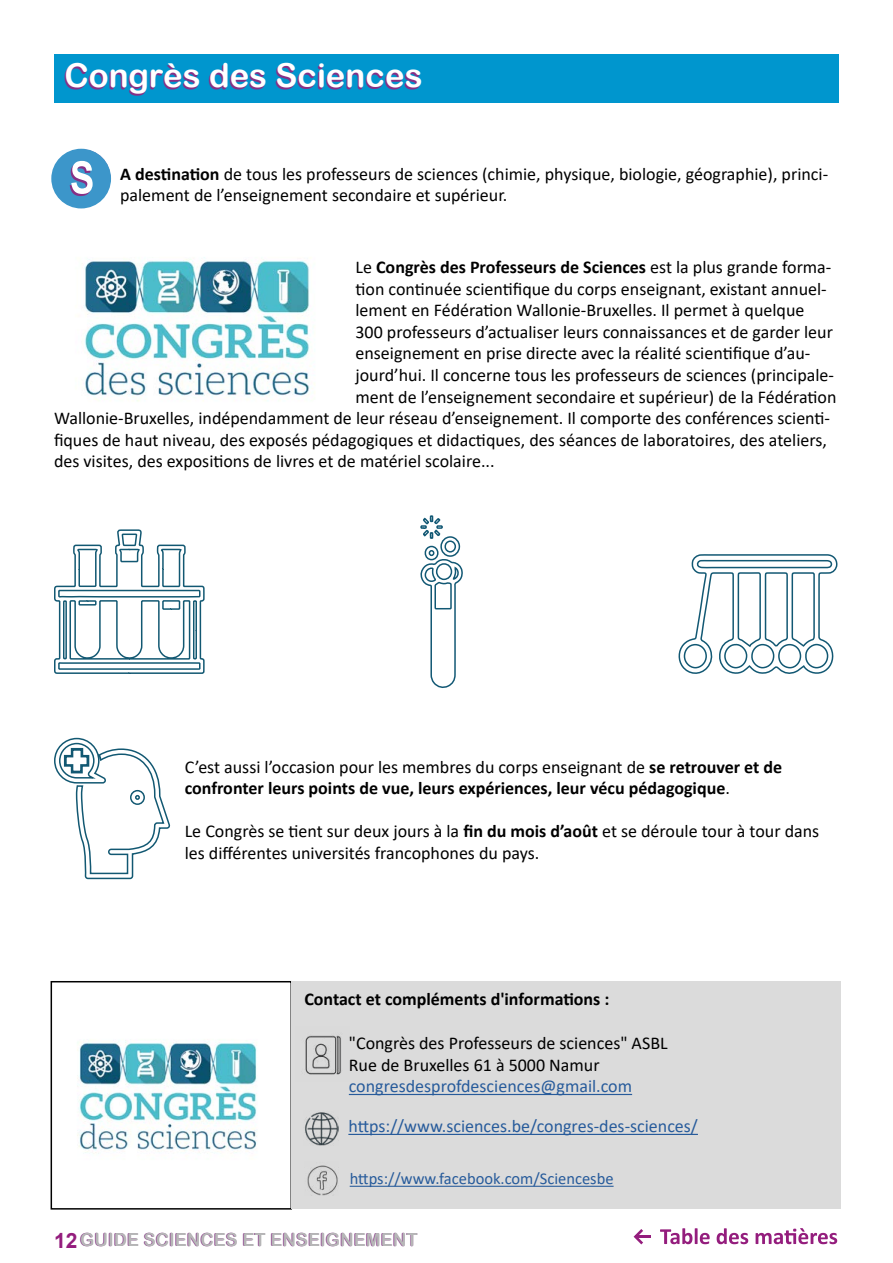
<style>
.page{position:relative;width:893px;height:1263px;background:#fff}
.page>*{position:absolute;margin:0;border:0;box-sizing:border-box;transform-origin:0 0}
.t1{font:33px "Arial Rounded MT Bold";color:#fff}
.t2{font:18px/21.6px "Calibri";color:#000}
.t3{font:700 18px/21.6px "Calibri";color:#000}
.t4{font:18px "Calibri";color:#275b9b}
.t5{font:18px "Arial Rounded MT Bold";color:#863086}
.t6{font:16.5px "Calibri";color:#275b9b}
.s1{color:#863086}
.s2{font-weight:700}
.s3{font-weight:400}
.s4{font-family:"Arial";font-weight:700;font-size:21px;color:#941d7d}
</style>
<div class="page">
<svg style="left:660px;top:1228px;width:50px;height:16px"></svg>
<svg style="left:717px;top:1228px;width:31px;height:16px"></svg>
<svg style="left:756px;top:1228px;width:81px;height:16px"></svg>
<hr style="left:635px;top:1235px;width:16px;height:3px;background:#941d7d">
<svg style="left:634px;top:1229px;width:9px;height:15px"></svg>
<img style="left:84px;top:257px;width:231px;height:145px">
<img style="left:77px;top:1040px;width:180px;height:114px">
<div style="left:51px;top:981px;width:241px;height:228px;border:2px solid #000"></div>
<svg style="left:54px;top:737px;width:117px;height:143px"></svg>
<svg style="left:54px;top:529px;width:151px;height:145px"></svg>
<svg style="left:678px;top:554px;width:160px;height:120px"></svg>
<svg style="left:420px;top:515px;width:43px;height:173px"></svg>
<div style="left:291px;top:982px;width:550px;height:227px;background:#dbdbdb"></div>
<hr style="left:349px;top:1094px;width:283px;height:1px;background:#275b9b">
<hr style="left:348px;top:1134px;width:350px;height:1px;background:#275b9b">
<hr style="left:350px;top:1186px;width:264px;height:1px;background:#275b9b">
<img style="left:305px;top:1112px;width:34px;height:34px">
<img style="left:305px;top:1035px;width:37px;height:40px">
<img style="left:307px;top:1165px;width:31px;height:31px">
<svg style="left:51px;top:149px;width:60px;height:60px"></svg>
<div style="left:54px;top:54px;width:784px;height:49px;background:#0096ce"></div>
<h1 class="t1" style="left:63px;top:56px;width:361px"><span class="s1">Con</span>grès des Sciences</h1>
<p class="t2" style="left:120px;top:162px;width:710px"><span class="s2">A destination</span> de tous les professeurs de sciences (chimie, physique, biologie, géographie), princi&shy;palement de l’enseignement secondaire et supérieur.</p>
<p class="t3" style="left:356px;top:256px;width:477px"><span class="s3">Le</span> Congrès des Professeurs de Sciences <span class="s3">est la plus grande forma-</span></p>
<p class="t2" style="left:356px;top:277px;width:473px">tion continuée scientifique du corps enseignant, existant annuel-</p>
<p class="t2" style="left:356px;top:299px;width:450px">lement en Fédération Wallonie-Bruxelles. Il permet à quelque</p>
<p class="t2" style="left:356px;top:320px;width:479px">300 professeurs d’actualiser leurs connaissances et de garder leur</p>
<p class="t2" style="left:356px;top:342px;width:456px">enseignement en prise directe avec la réalité scientifique d’au-</p>
<p class="t2" style="left:356px;top:364px;width:480px">jourd’hui. Il concerne tous les professeurs de sciences (principale-</p>
<p class="t2" style="left:356px;top:385px;width:482px">ment de l’enseignement secondaire et supérieur) de la Fédération</p>
<p class="t2" style="left:54px;top:407px;width:778px">Wallonie-Bruxelles, indépendamment de leur réseau d’enseignement. Il comporte des conférences scienti-</p>
<p class="t2" style="left:54px;top:428px;width:774px">fiques de haut niveau, des exposés pédagogiques et didactiques, des séances de laboratoires, des ateliers,</p>
<p class="t2" style="left:54px;top:450px;width:442px">des visites, des expositions de livres et de matériel scolaire...</p>
<p class="t3" style="left:185px;top:755px;width:599px"><span class="s3">C’est aussi l’occasion pour les membres du corps enseignant de</span> se retrouver et de confronter leurs points de vue, leurs expériences, leur vécu pédagogique<span class="s3">.</span></p>
<p class="t2" style="left:185px;top:820px;width:636px">Le Congrès se tient sur deux jours à la <span class="s2">fin du mois d’août</span> et se déroule tour à tour dans les différentes universités francophones du pays.</p>
<p class="t3" style="left:304px;top:988px;width:307px">Contact et compléments d'informations :</p>
<p class="t2" style="left:349px;top:1032px;width:320px">"Congrès des Professeurs de sciences" ASBL<br>Rue de Bruxelles 61 à 5000 Namur</p>
<p class="t4" style="left:349px;top:1074px;width:285px">congresdesprofdesciences@gmail.com</p>
<p class="t4" style="left:348px;top:1114px;width:351px">https://www.sciences.be/congres-des-sciences/</p>
<p class="t6" style="left:350px;top:1167px;width:265px">https://www.facebook.com/Sciencesbe</p>
<p class="t5" style="left:54px;top:1229px;width:365px"><span class="s4">12</span>GUIDE SCIENCES ET ENSEIGNEMENT</p>
</div>
